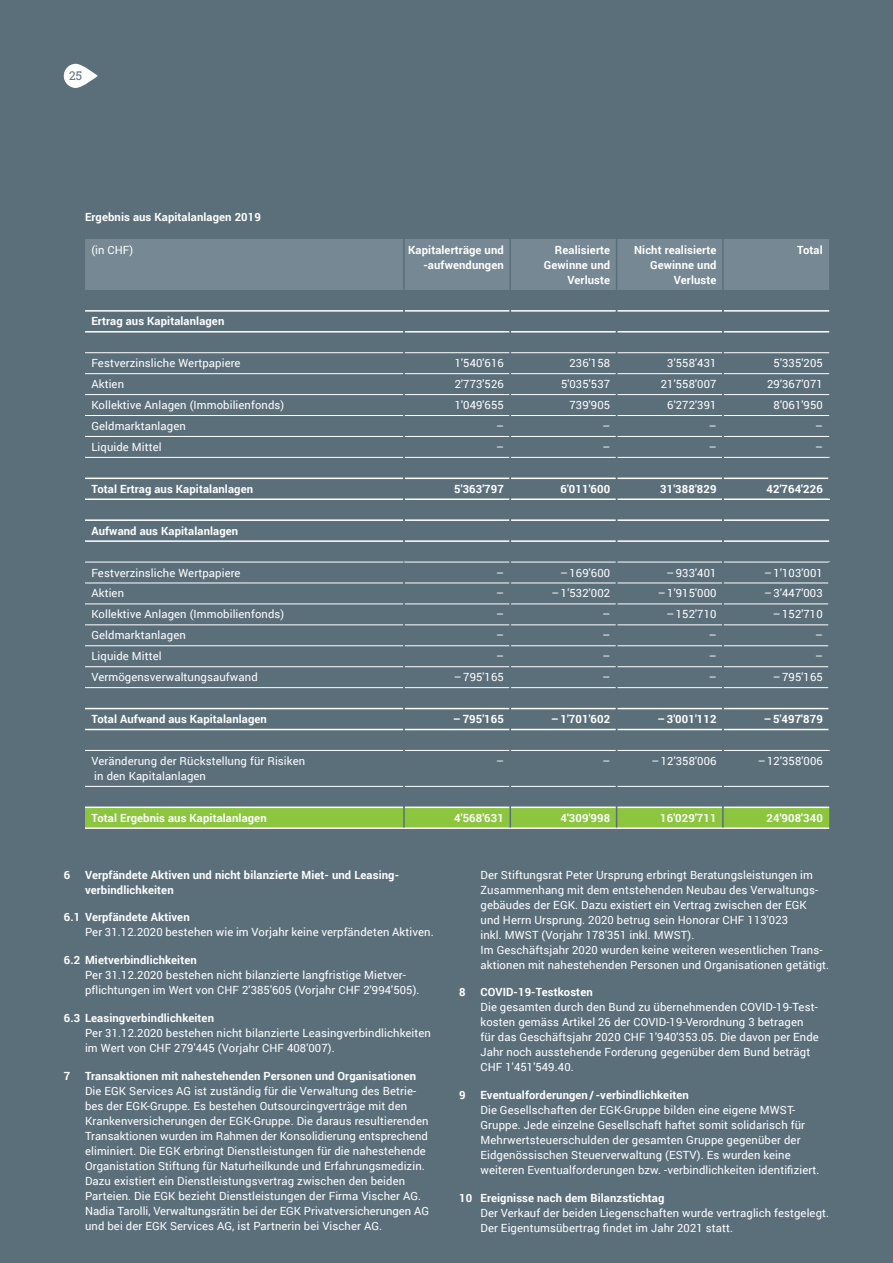
<style>
.page{position:relative;width:893px;height:1263px;background:#5b6f7b}
.page>*{position:absolute;margin:0;border:0;box-sizing:border-box;transform-origin:0 0}
.t1{font:12px "Roboto Slab";color:#5b6f7b}
.t2{font:11.25px/15px "Roboto";letter-spacing:.01em;color:#fff}
.t3{font:700 11.25px/15px "Roboto";letter-spacing:.01em;color:#fff;text-align:right}
</style>
<div class="page">
<hr style="left:724px;top:457px;width:106px;height:1px;background:#fff">
<hr style="left:85px;top:750px;width:318px;height:1px;background:#fff">
<hr style="left:405px;top:750px;width:104px;height:1px;background:#fff">
<hr style="left:511px;top:750px;width:105px;height:1px;background:#fff">
<hr style="left:617px;top:750px;width:105px;height:1px;background:#fff">
<hr style="left:724px;top:750px;width:106px;height:1px;background:#fff">
<hr style="left:85px;top:827px;width:319px;height:2px;background:#fff">
<hr style="left:404px;top:827px;width:106px;height:2px;background:#fff">
<hr style="left:510px;top:827px;width:107px;height:2px;background:#fff">
<hr style="left:617px;top:827px;width:106px;height:2px;background:#fff">
<hr style="left:723px;top:827px;width:106px;height:2px;background:#fff">
<hr style="left:724px;top:498px;width:106px;height:2px;background:#fff">
<svg style="left:85px;top:786px;width:744px;height:42px"></svg>
<hr style="left:722px;top:807px;width:2px;height:20px;background:#5b6f7b">
<svg style="left:85px;top:239px;width:744px;height:492px"></svg>
<hr style="left:722px;top:729px;width:2px;height:21px;background:#5b6f7b">
<svg style="left:64px;top:64px;width:34px;height:24px"></svg>
<p class="t1" style="left:69px;top:67px;width:14px">25</p>
<p class="t3" style="left:85px;top:209px;width:177px">Ergebnis aus Kapitalanlagen 2019</p>
<p class="t2" style="left:91px;top:242px;width:44px">(in CHF)</p>
<p class="t3" style="left:408px;top:242px;width:97px">Kapitalerträge und -aufwendungen</p>
<p class="t3" style="left:544px;top:242px;width:68px">Realisierte<br>Gewinne und<br>Verluste</p>
<p class="t3" style="left:634px;top:242px;width:84px">Nicht realisierte<br>Gewinne und<br>Verluste</p>
<p class="t3" style="left:797px;top:242px;width:27px">Total</p>
<p class="t3" style="left:91px;top:313px;width:134px">Ertrag aus Kapitalanlagen</p>
<p class="t2" style="left:91px;top:355px;width:151px">Festverzinsliche Wertpapiere</p>
<p class="t2" style="left:455px;top:355px;width:51px">1'540'616</p>
<p class="t2" style="left:569px;top:355px;width:42px">236'158</p>
<p class="t2" style="left:667px;top:355px;width:51px">3'558'431</p>
<p class="t2" style="left:774px;top:355px;width:51px">5'335'205</p>
<p class="t2" style="left:91px;top:376px;width:34px">Aktien</p>
<p class="t2" style="left:455px;top:376px;width:51px">2'773'526</p>
<p class="t2" style="left:561px;top:376px;width:51px">5'035'537</p>
<p class="t2" style="left:661px;top:376px;width:57px">21'558'007</p>
<p class="t2" style="left:767px;top:376px;width:57px">29'367'071</p>
<p class="t2" style="left:91px;top:397px;width:194px">Kollektive Anlagen (Immobilienfonds)</p>
<p class="t2" style="left:455px;top:397px;width:51px">1'049'655</p>
<p class="t2" style="left:569px;top:397px;width:42px">739'905</p>
<p class="t2" style="left:667px;top:397px;width:51px">6'272'391</p>
<p class="t2" style="left:774px;top:397px;width:51px">8'061'950</p>
<p class="t2" style="left:91px;top:418px;width:96px">Geldmarktanlagen</p>
<p class="t2" style="left:496px;top:418px;width:9px">–</p>
<p class="t2" style="left:602px;top:418px;width:9px">–</p>
<p class="t2" style="left:709px;top:418px;width:9px">–</p>
<p class="t2" style="left:815px;top:418px;width:9px">–</p>
<p class="t2" style="left:91px;top:439px;width:72px">Liquide Mittel</p>
<p class="t2" style="left:496px;top:439px;width:9px">–</p>
<p class="t2" style="left:602px;top:439px;width:9px">–</p>
<p class="t2" style="left:709px;top:439px;width:9px">–</p>
<p class="t2" style="left:815px;top:439px;width:9px">–</p>
<p class="t3" style="left:91px;top:481px;width:163px">Total Ertrag aus Kapitalanlagen</p>
<p class="t3" style="left:454px;top:481px;width:51px">5'363'797</p>
<p class="t3" style="left:560px;top:481px;width:51px">6'011'600</p>
<p class="t3" style="left:660px;top:481px;width:58px">31'388'829</p>
<p class="t3" style="left:766px;top:481px;width:58px">42'764'226</p>
<p class="t3" style="left:91px;top:523px;width:148px">Aufwand aus Kapitalanlagen</p>
<p class="t2" style="left:91px;top:565px;width:151px">Festverzinsliche Wertpapiere</p>
<p class="t2" style="left:496px;top:565px;width:9px">–</p>
<p class="t2" style="left:560px;top:565px;width:52px">–169'600</p>
<p class="t2" style="left:666px;top:565px;width:52px">–933'401</p>
<p class="t2" style="left:764px;top:565px;width:60px">–1'103'001</p>
<p class="t2" style="left:91px;top:585px;width:34px">Aktien</p>
<p class="t2" style="left:496px;top:585px;width:9px">–</p>
<p class="t2" style="left:552px;top:585px;width:60px">–1'532'002</p>
<p class="t2" style="left:658px;top:585px;width:60px">–1'915'000</p>
<p class="t2" style="left:764px;top:585px;width:60px">–3'447'003</p>
<p class="t2" style="left:91px;top:606px;width:194px">Kollektive Anlagen (Immobilienfonds)</p>
<p class="t2" style="left:496px;top:606px;width:9px">–</p>
<p class="t2" style="left:602px;top:606px;width:9px">–</p>
<p class="t2" style="left:666px;top:606px;width:52px">–152'710</p>
<p class="t2" style="left:773px;top:606px;width:52px">–152'710</p>
<p class="t2" style="left:91px;top:627px;width:96px">Geldmarktanlagen</p>
<p class="t2" style="left:496px;top:627px;width:9px">–</p>
<p class="t2" style="left:602px;top:627px;width:9px">–</p>
<p class="t2" style="left:709px;top:627px;width:9px">–</p>
<p class="t2" style="left:815px;top:627px;width:9px">–</p>
<p class="t2" style="left:91px;top:648px;width:72px">Liquide Mittel</p>
<p class="t2" style="left:496px;top:648px;width:9px">–</p>
<p class="t2" style="left:602px;top:648px;width:9px">–</p>
<p class="t2" style="left:709px;top:648px;width:9px">–</p>
<p class="t2" style="left:815px;top:648px;width:9px">–</p>
<p class="t2" style="left:91px;top:669px;width:168px">Vermögensverwaltungsaufwand</p>
<p class="t2" style="left:454px;top:669px;width:52px">–795'165</p>
<p class="t2" style="left:602px;top:669px;width:9px">–</p>
<p class="t2" style="left:709px;top:669px;width:9px">–</p>
<p class="t2" style="left:773px;top:669px;width:52px">–795'165</p>
<p class="t3" style="left:91px;top:711px;width:177px">Total Aufwand aus Kapitalanlagen</p>
<p class="t3" style="left:453px;top:711px;width:52px">–795'165</p>
<p class="t3" style="left:551px;top:711px;width:61px">–1'701'602</p>
<p class="t3" style="left:657px;top:711px;width:61px">–3'001'112</p>
<p class="t3" style="left:764px;top:711px;width:61px">–5'497'879</p>
<p class="t2" style="left:91px;top:753px;width:215px">Veränderung der Rückstellung für Risiken in den Kapitalanlagen</p>
<p class="t2" style="left:496px;top:753px;width:9px">–</p>
<p class="t2" style="left:602px;top:753px;width:9px">–</p>
<p class="t2" style="left:651px;top:753px;width:67px">–12'358'006</p>
<p class="t2" style="left:758px;top:753px;width:67px">–12'358'006</p>
<p class="t3" style="left:91px;top:810px;width:177px">Total Ergebnis aus Kapitalanlagen</p>
<p class="t3" style="left:454px;top:810px;width:51px">4'568'631</p>
<p class="t3" style="left:560px;top:810px;width:51px">4'309'998</p>
<p class="t3" style="left:660px;top:810px;width:58px">16'029'711</p>
<p class="t3" style="left:766px;top:810px;width:58px">24'908'340</p>
<p class="t3" style="left:64px;top:867px;width:8px">6</p>
<p class="t3" style="left:85px;top:867px;width:314px;text-align:left">Verpfändete Aktiven und nicht bilanzierte Miet- und Leasing&shy;verbindlichkeiten</p>
<p class="t3" style="left:64px;top:909px;width:127px">6.1 Verpfändete Aktiven</p>
<p class="t2" style="left:85px;top:924px;width:350px">Per 31.12.2020 bestehen wie im Vorjahr keine verpfändeten Aktiven.</p>
<p class="t3" style="left:64px;top:952px;width:135px">6.2 Mietverbindlichkeiten</p>
<p class="t2" style="left:85px;top:967px;width:336px">Per 31.12.2020 bestehen nicht bilanzierte langfristige Mietver&shy;pflichtungen im Wert von CHF 2'385'605 (Vorjahr CHF 2'994'505).</p>
<p class="t3" style="left:64px;top:1010px;width:152px">6.3 Leasingverbindlichkeiten</p>
<p class="t2" style="left:85px;top:1025px;width:347px">Per 31.12.2020 bestehen nicht bilanzierte Leasingverbindlichkeiten im Wert von CHF 279'445 (Vorjahr CHF 408'007).</p>
<p class="t3" style="left:64px;top:1068px;width:8px">7</p>
<p class="t3" style="left:85px;top:1068px;width:333px">Transaktionen mit nahestehenden Personen und Organisationen</p>
<p class="t2" style="left:85px;top:1083px;width:345px">Die EGK Services AG ist zuständig für die Verwaltung des Betrie&shy;bes der EGK-Gruppe. Es bestehen Outsourcingverträge mit den Krankenversicherungen der EGK-Gruppe. Die daraus resultierenden Transaktionen wurden im Rahmen der Konsolidierung entsprechend eliminiert. Die EGK erbringt Dienstleistungen für die nahestehende Organistation Stiftung für Naturheilkunde und Erfahrungsmedizin.<br>Dazu existiert ein Dienstleistungsvertrag zwischen den beiden Parteien. Die EGK bezieht Dienstleistungen der Firma Vischer AG.<br>Nadia Tarolli, Verwaltungsrätin bei der EGK Privatversicherungen AG und bei der EGK Services AG, ist Partnerin bei Vischer AG.</p>
<p class="t2" style="left:480px;top:867px;width:350px">Der Stiftungsrat Peter Ursprung erbringt Beratungsleistungen im Zusammenhang mit dem entstehenden Neubau des Verwaltungs&shy;gebäudes der EGK. Dazu existiert ein Vertrag zwischen der EGK<br>und Herrn Ursprung. 2020 betrug sein Honorar CHF 113'023<br>inkl. MWST (Vorjahr 178'351 inkl. MWST).<br>Im Geschäftsjahr 2020 wurden keine weiteren wesentlichen Trans&shy;aktionen mit nahestehenden Personen und Organisationen getätigt.</p>
<p class="t3" style="left:459px;top:984px;width:8px">8</p>
<p class="t3" style="left:480px;top:984px;width:114px">COVID-19-Testkosten</p>
<p class="t2" style="left:480px;top:999px;width:340px">Die gesamten durch den Bund zu übernehmenden COVID-19-Test&shy;kosten gemäss Artikel 26 der COVID-19-Verordnung 3 betragen für das Geschäftsjahr 2020 CHF 1'940'353.05. Die davon per Ende Jahr noch ausstehende Forderung gegenüber dem Bund beträgt CHF 1'451'549.40.</p>
<p class="t3" style="left:459px;top:1087px;width:8px">9</p>
<p class="t3" style="left:480px;top:1087px;width:210px">Eventualforderungen / -verbindlichkeiten</p>
<p class="t2" style="left:480px;top:1102px;width:341px">Die Gesellschaften der EGK-Gruppe bilden eine eigene MWST-Gruppe. Jede einzelne Gesellschaft haftet somit solidarisch für Mehrwertsteuerschulden der gesamten Gruppe gegenüber der Eidgenössischen Steuerverwaltung (ESTV). Es wurden keine weiteren Eventualforderungen bzw. -verbindlichkeiten identifiziert.</p>
<p class="t3" style="left:459px;top:1190px;width:207px">10 Ereignisse nach dem Bilanzstichtag</p>
<p class="t2" style="left:480px;top:1205px;width:350px">Der Verkauf der beiden Liegenschaften wurde vertraglich festgelegt.<br>Der Eigentumsübertrag findet im Jahr 2021 statt.</p>
</div>
